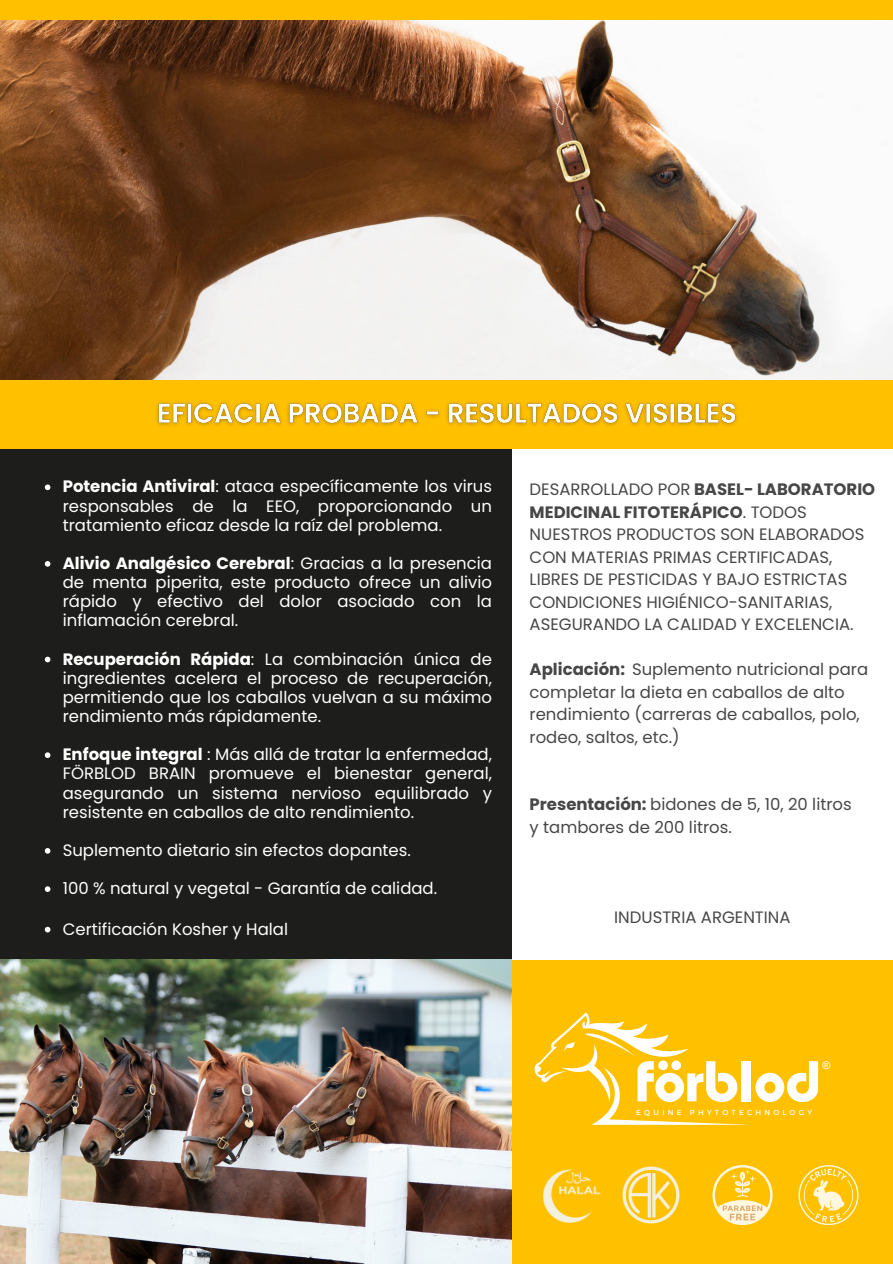
<style>
.page{position:relative;width:893px;height:1264px;background:#fff}
.page>*{position:absolute;margin:0;border:0;box-sizing:border-box;transform-origin:0 0}
.t1{font:700 57.3px "Bauhaus Pro";letter-spacing:-.01em;color:#fff}
.t2{font:16.5px/19.2px "Poppins";color:#fff;text-align:justify}
.t3{font:16.5px/22.5px "Poppins";color:#474747}
.t4{font:10.8px "Arial Unicode MS";color:#fff}
.t5{font:7.35px "Montserrat";letter-spacing:.445em;color:#fff}
.s1{font-weight:700}
</style>
<div class="page">
<div style="left:0;top:0;width:892px;height:1263px;background:#ffc000"></div>
<img style="left:0;top:20px;width:892px;height:360px">
<div style="left:0;top:449px;width:892px;height:510px;background:#fff"></div>
<div style="left:0;top:449px;width:511px;height:510px;background:#1d1d1b"></div>
<svg style="left:45px;top:484px;width:5px;height:6px"></svg>
<svg style="left:45px;top:561px;width:5px;height:5px"></svg>
<svg style="left:45px;top:656px;width:5px;height:6px"></svg>
<svg style="left:45px;top:752px;width:5px;height:6px"></svg>
<svg style="left:45px;top:848px;width:5px;height:5px"></svg>
<svg style="left:45px;top:886px;width:5px;height:6px"></svg>
<svg style="left:45px;top:926px;width:5px;height:6px"></svg>
<img style="left:157px;top:402px;width:580px;height:24px">
<img style="left:622px;top:1166px;width:58px;height:58px">
<img style="left:543px;top:1169px;width:58px;height:54px">
<svg style="left:712px;top:1165px;width:60px;height:59px"></svg>
<svg style="left:798px;top:1165px;width:60px;height:59px"></svg>
<img style="left:0;top:959px;width:511px;height:304px">
<svg style="left:534px;top:1012px;width:195px;height:112px"></svg>
<p class="t2" style="left:63px;top:477px;width:431px"><span class="s1">Potencia Antiviral</span>: ataca específicamente los virus responsables de la EEO, proporcionando un tratamiento eficaz desde la raíz del problema.</p>
<p class="t2" style="left:63px;top:553px;width:431px"><span class="s1">Alivio Analgésico Cerebral</span>: Gracias a la presencia de menta piperita, este producto ofrece un alivio rápido y efectivo del dolor asociado con la inflamación cerebral.</p>
<p class="t2" style="left:63px;top:649px;width:431px"><span class="s1">Recuperación Rápida</span>: La combinación única de ingredientes acelera el proceso de recuperación, permitiendo que los caballos vuelvan a su máximo rendimiento más rápidamente.</p>
<p class="t2" style="left:63px;top:745px;width:431px"><span class="s1">Enfoque integral</span> : Más allá de tratar la enfermedad, FÖRBLOD BRAIN promueve el bienestar general, asegurando un sistema nervioso equilibrado y resistente en caballos de alto rendimiento.</p>
<p class="t2" style="left:63px;top:840px;width:350px">Suplemento dietario sin efectos dopantes.</p>
<p class="t2" style="left:63px;top:878px;width:376px">100 % natural y vegetal - Garantía de calidad.</p>
<p class="t2" style="left:63px;top:919px;width:227px">Certificación Kosher y Halal</p>
<p class="t3" style="left:529px;top:478px;width:347px">DESARROLLADO POR <span class="s1">BASEL- LABORATORIO MEDICINAL FITOTERÁPICO</span>. TODOS NUESTROS PRODUCTOS SON ELABORADOS CON MATERIAS PRIMAS CERTIFICADAS, LIBRES DE PESTICIDAS Y BAJO ESTRICTAS CONDICIONES HIGIÉNICO-SANITARIAS, ASEGURANDO LA CALIDAD Y EXCELENCIA.</p>
<p class="t3" style="left:529px;top:658px;width:340px"><span class="s1">Aplicación:</span> Suplemento nutricional para completar la dieta en caballos de alto rendimiento (carreras de caballos, polo, rodeo, saltos, etc.)</p>
<p class="t3" style="left:529px;top:793px;width:323px"><span class="s1">Presentación:</span> bidones de 5, 10, 20 litros</p>
<p class="t3" style="left:529px;top:815px;width:204px">y tambores de 200 litros.</p>
<p class="t3" style="left:614px;top:905px;width:178px">INDUSTRIA ARGENTINA</p>
<p class="t1" style="left:635px;top:1061px;width:187px">förblod</p>
<p class="t4" style="left:822px;top:1057px;width:9px">®</p>
<p class="t5" style="left:636px;top:1107px;width:177px">EQUINE PHYTOTECHNOLOGY</p>
</div>
